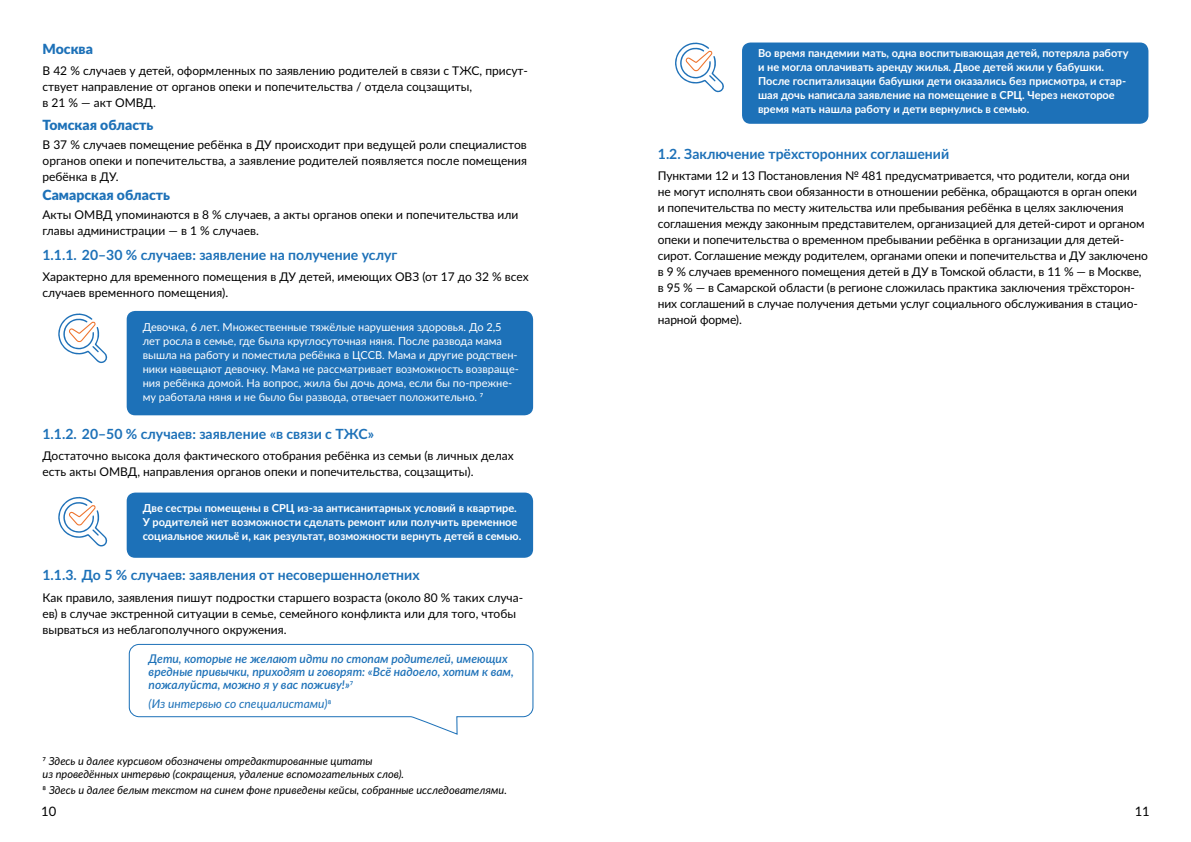
<style>
.page{position:relative;width:1191px;height:842px;background:#fff}
.page>*{position:absolute;margin:0;border:0;box-sizing:border-box;transform-origin:0 0}
.t1{font:700 14px "Lato";color:#1d71b8}
.t2{font:900 14px "Lato";color:#1d71b8}
.t3{font:13px "Lato";color:#000}
.t4{font:12px/16px "Lato";letter-spacing:-.01em;color:#000}
.t5{font:italic 600 12px/13.1px "Lato";color:#1d71b8}
.t6{font:italic 12px "Lato";color:#1d71b8}
.t7{font:700 11px/14px "Lato";color:#fff}
.t8{font:11px/14px "Lato";color:#fff}
.t9{font:italic 11px/13px "Lato";color:#000}
.s1{font-weight:400;font-style:normal;font-size:11px}
.s2{font-style:normal;font-size:11px}
.s3{font-style:normal}
</style>
<div class="page">
<div style="left:127px;top:311px;width:406px;height:104px;background:#1d71b8;border-radius:9px"></div>
<svg style="left:58px;top:313px;width:50px;height:51px"></svg>
<svg style="left:58px;top:497px;width:50px;height:50px"></svg>
<svg style="left:675px;top:43px;width:49px;height:50px"></svg>
<div style="left:127px;top:493px;width:406px;height:65px;background:#1d71b8;border-radius:9px"></div>
<svg style="left:128px;top:643px;width:406px;height:92px"></svg>
<div style="left:742px;top:43px;width:406px;height:81px;background:#1d71b8;border-radius:9px"></div>
<p class="t2" style="left:43px;top:38px;width:52px">Москва</p>
<p class="t4" style="left:43px;top:63px;width:487px">В 42 % случаев у детей, оформленных по заявлению родителей в связи с ТЖС, присут&shy;ствует направление от органов опеки и попечительства / отдела соцзащиты,<br>в 21 % — акт ОМВД.</p>
<p class="t2" style="left:43px;top:114px;width:112px">Томская область</p>
<p class="t4" style="left:43px;top:136px;width:486px;text-align:justify">В 37 % случаев помещение ребёнка в ДУ происходит при ведущей роли специалистов органов опеки и попечительства, а заявление родителей появляется после помещения ребёнка в ДУ.</p>
<p class="t2" style="left:43px;top:185px;width:129px">Самарская область</p>
<p class="t4" style="left:43px;top:206px;width:477px">Акты ОМВД упоминаются в 8 % случаев, а акты органов опеки и попечительства или главы администрации — в 1 % случаев.</p>
<p class="t1" style="left:43px;top:244px;width:356px">1.1.1. 20–30 % случаев: заявление на получение услуг</p>
<p class="t4" style="left:43px;top:269px;width:487px">Характерно для временного помещения в ДУ детей, имеющих ОВЗ (от 17 до 32 % всех случаев временного помещения).</p>
<p class="t8" style="left:143px;top:319px;width:378px">Девочка, 6 лет. Множественные тяжёлые нарушения здоровья. До 2,5 лет росла в семье, где была круглосуточная няня. После развода мама вышла на работу и поместила ребёнка в ЦССВ. Мама и другие родствен&shy;ники навещают девочку. Мама не рассматривает возможность возвраще&shy;ния ребёнка домой. На вопрос, жила бы дочь дома, если бы по-прежне&shy;му работала няня и не было бы развода, отвечает положительно. 7</p>
<p class="t1" style="left:43px;top:423px;width:333px">1.1.2. 20–50 % случаев: заявление «в связи с ТЖС»</p>
<p class="t4" style="left:43px;top:448px;width:473px">Достаточно высока доля фактического отобрания ребёнка из семьи (в личных делах есть акты ОМВД, направления органов опеки и попечительства, соцзащиты).</p>
<p class="t7" style="left:143px;top:501px;width:380px">Две сестры помещены в СРЦ из-за антисанитарных условий в квартире.<br>У родителей нет возможности сделать ремонт или получить временное социальное жильё и, как результат, возможности вернуть детей в семью.</p>
<p class="t1" style="left:43px;top:565px;width:379px">1.1.3. До 5 % случаев: заявления от несовершеннолетних</p>
<p class="t4" style="left:43px;top:589px;width:482px">Как правило, заявления пишут подростки старшего возраста (около 80 % таких случа&shy;ев) в случае экстренной ситуации в семье, семейного конфликта или для того, чтобы вырваться из неблагополучного окружения.</p>
<p class="t5" style="left:149px;top:651px;width:367px">Дети, которые не желают идти по стопам родителей, имеющих вредные привычки, приходят и говорят: «Всё надоело, хотим к вам, пожалуйста, можно я у вас поживу!»<span class="s1">7</span></p>
<p class="t6" style="left:149px;top:695px;width:184px">(Из интервью со специалистами)<span class="s2">8</span></p>
<p class="t9" style="left:43px;top:754px;width:363px"><span class="s3">7</span> Здесь и далее курсивом обозначены отредактированные цитаты<br>из проведённых интервью (сокращения, удаление вспомогательных слов).</p>
<p class="t9" style="left:43px;top:783px;width:466px"><span class="s3">8</span> Здесь и далее белым текстом на синем фоне приведены кейсы, собранные исследователями.</p>
<p class="t7" style="left:758px;top:46px;width:372px">Во время пандемии мать, одна воспитывающая детей, потеряла работу и не могла оплачивать аренду жилья. Двое детей жили у бабушки.<br>После госпитализации бабушки дети оказались без присмотра, и стар&shy;шая дочь написала заявление на помещение в СРЦ. Через некоторое время мать нашла работу и дети вернулись в семью.</p>
<p class="t1" style="left:658px;top:143px;width:293px">1.2. Заключение трёхсторонних соглашений</p>
<p class="t4" style="left:658px;top:167px;width:491px">Пунктами 12 и 13 Постановления № 481 предусматривается, что родители, когда они<br>не могут исполнять свои обязанности в отношении ребёнка, обращаются в орган опеки<br>и попечительства по месту жительства или пребывания ребёнка в целях заключения соглашения между законным представителем, организацией для детей-сирот и органом опеки и попечительства о временном пребывании ребёнка в организации для детей&shy;сирот. Соглашение между родителем, органами опеки и попечительства и ДУ заключено в 9 % случаев временного помещения детей в ДУ в Томской области, в 11 % — в Москве, в 95 % — в Самарской области (в регионе сложилась практика заключения трёхсторон&shy;них соглашений в случае получения детьми услуг социального обслуживания в стацио&shy;нарной форме).</p>
<p class="t3" style="left:41px;top:801px;width:17px">10</p>
<p class="t3" style="left:1134px;top:801px;width:17px">11</p>
</div>
